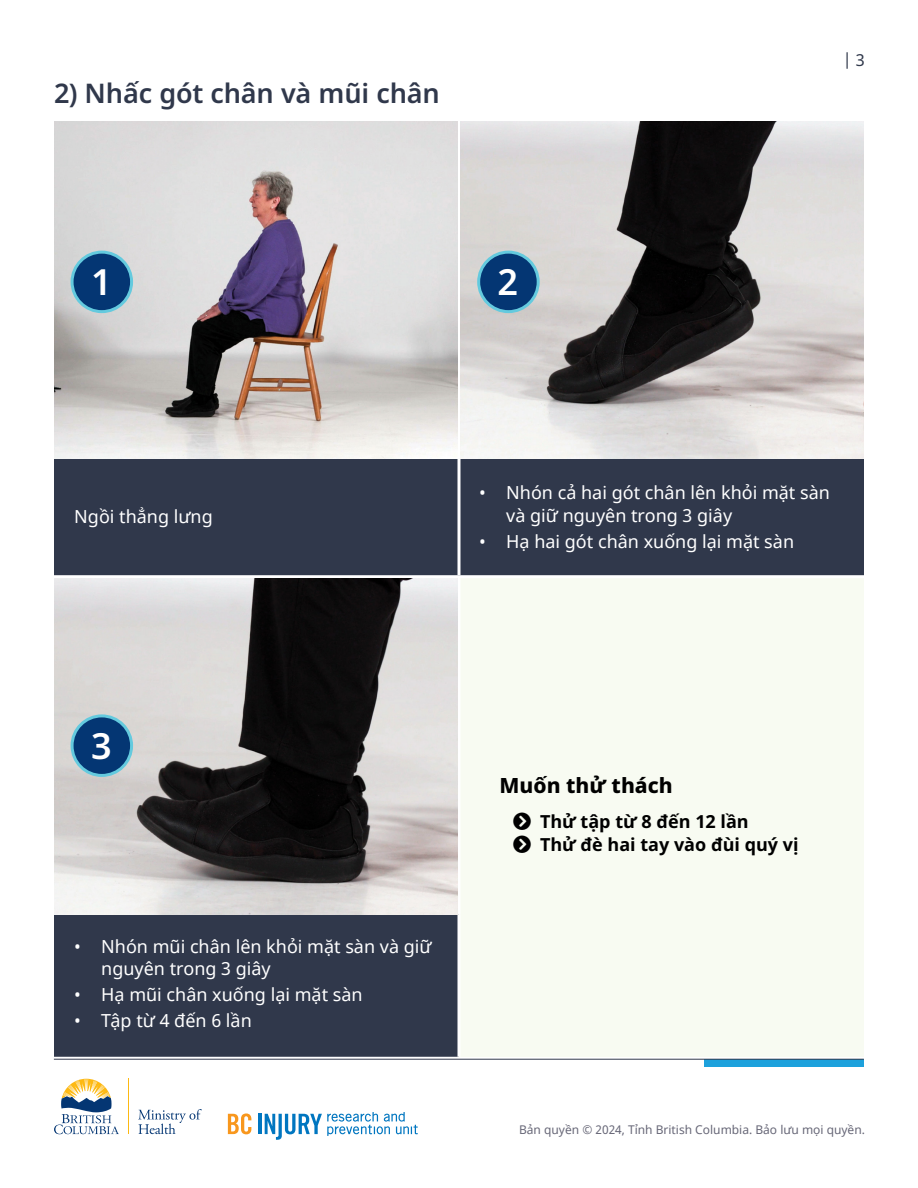
<style>
.page{position:relative;width:918px;height:1188px;background:#fff}
.page>*{position:absolute;margin:0;border:0;box-sizing:border-box;transform-origin:0 0}
.Heading_3_-_Noto_copy_no_side_bar{font:600 36px "Noto Sans";color:#fff}
.Heading_3_-_Noto_copy_no_side_bar-2{font:600 27px "Noto Sans";letter-spacing:-.005em;color:#30384b}
.Heading_4_-_Noto{font:800 21px "Noto Sans";color:#000}
.Body_-_Noto{font:18px/22.5px "Noto Sans";color:#fff}
.t1{font:700 18px "Noto Sans";color:#000}
.t2{font:16.5px "Noto Sans";color:#30384b}
.t3{font:12px "Noto Sans";color:#676777}
</style>
<div class="page">
<div style="left:704px;top:1059px;width:160px;height:8px;background:#1da1dc"></div>
<svg style="left:228px;top:1113px;width:23px;height:21px"></svg>
<hr style="left:258px;top:1114px;width:3px;height:20px;background:#0076c0">
<svg style="left:265px;top:1112px;width:153px;height:28px"></svg>
<svg style="left:138px;top:1109px;width:64px;height:25px"></svg>
<svg style="left:54px;top:1079px;width:65px;height:55px"></svg>
<hr style="left:128px;top:1079px;width:1px;height:55px;background:#fdb913">
<hr style="left:54px;top:1059px;width:810px;height:1px;background:#30384b">
<div style="left:54px;top:459px;width:810px;height:598px;background:#30384b"></div>
<div style="left:459px;top:577px;width:405px;height:480px;background:#f8fbf2"></div>
<hr style="left:458px;top:459px;width:2px;height:116px;background:#fff">
<hr style="left:458px;top:914px;width:2px;height:143px;background:#fff">
<hr style="left:54px;top:575px;width:405px;height:3px;background:#fff">
<hr style="left:459px;top:575px;width:405px;height:3px;background:#fff">
<hr style="left:458px;top:578px;width:2px;height:336px;background:#fff">
<img style="left:54px;top:121px;width:404px;height:338px">
<img style="left:460px;top:121px;width:404px;height:338px">
<img style="left:54px;top:578px;width:404px;height:336px">
<div style="left:72px;top:252px;width:60px;height:60px;background:#043673;border-radius:50%"></div>
<div style="left:71px;top:251px;width:62px;height:62px;border:3px solid #64cade;border-radius:50%"></div>
<div style="left:479px;top:252px;width:59px;height:60px;background:#043673;border-radius:50%"></div>
<div style="left:477px;top:251px;width:63px;height:62px;border:3px solid #64cade;border-radius:50%"></div>
<div style="left:72px;top:716px;width:60px;height:59px;background:#043673;border-radius:50%"></div>
<div style="left:71px;top:714px;width:62px;height:63px;border:3px solid #64cade;border-radius:50%"></div>
<p class="Heading_3_-_Noto_copy_no_side_bar-2" style="left:54px;top:78px;width:387px">2) Nhấc gót chân và mũi chân</p>
<p class="Heading_3_-_Noto_copy_no_side_bar" style="left:91px;top:261px;width:22px">1</p>
<p class="Heading_3_-_Noto_copy_no_side_bar" style="left:498px;top:261px;width:22px">2</p>
<p class="t2" style="left:843px;top:48px;width:24px">| 3</p>
<p class="Body_-_Noto" style="left:74px;top:506px;width:140px">Ngồi thẳng lưng</p>
<p class="Body_-_Noto" style="left:506px;top:482px;width:325px;text-indent:-27px">• Nhón cả hai gót chân lên khỏi mặt sàn và giữ nguyên trong 3 giây</p>
<p class="Body_-_Noto" style="left:479px;top:531px;width:316px">• Hạ hai gót chân xuống lại mặt sàn</p>
<p class="Heading_3_-_Noto_copy_no_side_bar" style="left:91px;top:725px;width:22px">3</p>
<p class="Body_-_Noto" style="left:101px;top:936px;width:332px;text-indent:-27px">• Nhón mũi chân lên khỏi mặt sàn và giữ nguyên trong 3 giây</p>
<p class="Body_-_Noto" style="left:74px;top:984px;width:290px">• Hạ mũi chân xuống lại mặt sàn</p>
<p class="Body_-_Noto" style="left:74px;top:1010px;width:179px">• Tập từ 4 đến 6 lần</p>
<p class="Heading_4_-_Noto" style="left:500px;top:774px;width:175px">Muốn thử thách</p>
<p class="t1" style="left:540px;top:811px;width:210px">Thử tập từ 8 đến 12 lần</p>
<p class="t1" style="left:540px;top:834px;width:260px">Thử đè hai tay vào đùi quý vị</p>
<p class="t3" style="left:519px;top:1121px;width:347px">Bản quyền © 2024, Tỉnh British Columbia. Bảo lưu mọi quyền.</p>
</div>
